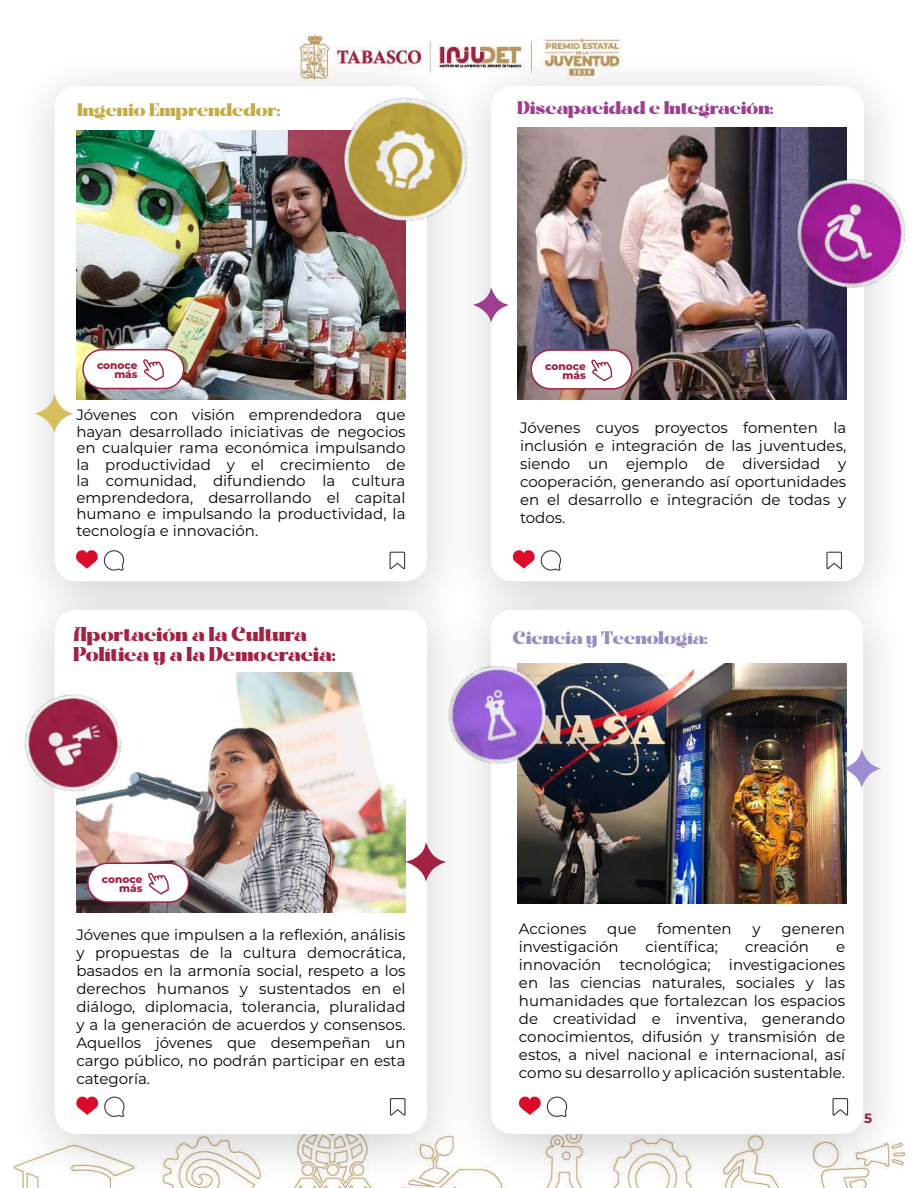
<style>
.page{position:relative;width:918px;height:1188px;background:#fff}
.page>*{position:absolute;margin:0;border:0;box-sizing:border-box;transform-origin:0 0}
.t1{font:700 16.5px/19.8px "Cift";color:#a22245}
.t2{font:15px/18px "Montserrat";color:#000;text-align:justify}
.t3{font:700 15px "Cift";color:#9d3e90}
.t4{font:700 15px "Cift";color:#c5ab42}
.t5{font:700 15px "Cift";color:#9a8bc1}
.t6{font:700 13.5px "Montserrat";color:#a12242}
.t7{font:800 10.5px/9px "Montserrat";color:#a12242;text-align:right}
</style>
<div class="page">
<div style="left:8px;top:47px;width:467px;height:590px;background:#000;opacity:.19"></div>
<div style="left:55px;top:86px;width:372px;height:495px;background:#fff;border-radius:21px"></div>
<img style="left:76px;top:130px;width:330px;height:269px">
<svg style="left:34px;top:394px;width:39px;height:40px"></svg>
<img style="left:332px;top:86px;width:112px;height:148px">
<svg style="left:76px;top:550px;width:48px;height:21px"></svg>
<div style="left:390px;top:552px;width:15px;height:17px;border:1px solid #3d3c3b"></div>
<div style="left:83px;top:350px;width:101px;height:39px;background:#fff;border-radius:19px"></div>
<div style="left:82px;top:349px;width:102px;height:40px;border:2px solid #a12242;border-radius:19px"></div>
<svg style="left:143px;top:359px;width:21px;height:22px"></svg>
<div style="left:444px;top:47px;width:468px;height:590px;background:#000;opacity:.19"></div>
<div style="left:491px;top:86px;width:373px;height:495px;background:#fff;border-radius:21px"></div>
<svg style="left:473px;top:287px;width:36px;height:36px"></svg>
<img style="left:517px;top:128px;width:329px;height:271px">
<img style="left:785px;top:167px;width:127px;height:134px">
<svg style="left:512px;top:550px;width:49px;height:21px"></svg>
<div style="left:826px;top:552px;width:16px;height:17px;border:1px solid #3d3c3b"></div>
<div style="left:531px;top:350px;width:101px;height:39px;background:#fff;border-radius:19px"></div>
<div style="left:530px;top:349px;width:103px;height:41px;border:2px solid #a12242;border-radius:19px"></div>
<svg style="left:591px;top:359px;width:21px;height:22px"></svg>
<div style="left:8px;top:571px;width:467px;height:617px;background:#000;opacity:.19"></div>
<div style="left:55px;top:610px;width:372px;height:524px;background:#fff;border-radius:21px"></div>
<div style="left:444px;top:571px;width:467px;height:617px;background:#000;opacity:.19"></div>
<div style="left:491px;top:610px;width:372px;height:524px;background:#fff;border-radius:21px"></div>
<img style="left:76px;top:673px;width:330px;height:240px">
<img style="left:17px;top:686px;width:113px;height:114px">
<div style="left:88px;top:863px;width:101px;height:39px;background:#fff;border-radius:19px"></div>
<div style="left:87px;top:863px;width:102px;height:40px;border:2px solid #a12242;border-radius:19px"></div>
<svg style="left:148px;top:872px;width:21px;height:23px"></svg>
<svg style="left:405px;top:842px;width:41px;height:40px"></svg>
<svg style="left:847px;top:748px;width:34px;height:40px"></svg>
<img style="left:517px;top:663px;width:330px;height:240px">
<img style="left:439px;top:656px;width:118px;height:118px">
<svg style="left:519px;top:1096px;width:48px;height:21px"></svg>
<div style="left:833px;top:1098px;width:15px;height:18px;border:1px solid #3d3c3b"></div>
<svg style="left:76px;top:1096px;width:48px;height:21px"></svg>
<div style="left:390px;top:1098px;width:16px;height:18px;border:1px solid #3d3c3b"></div>
<p class="t4" style="left:77px;top:99px;width:205px">Ingenio Emprendedor:</p>
<p class="t7" style="left:97px;top:361px;width:42px">conoce más</p>
<p class="t2" style="left:76px;top:406px;width:331px;line-height:16.5px">Jóvenes con visión emprendedora que hayan desarrollado iniciativas de negocios en cualquier rama económica impulsando la productividad y el crecimiento de la comunidad, difundiendo la cultura emprendedora, desarrollando el capital humano e impulsando la productividad, la tecnología e innovación.</p>
<p class="t1" style="left:74px;top:625px;width:264px">Aportación a la Cultura<br>Política y a la Democracia:</p>
<p class="t7" style="left:102px;top:874px;width:42px">conoce más</p>
<p class="t2" style="left:76px;top:925px;width:331px">Jóvenes que impulsen a la reflexión, análisis y propuestas de la cultura democrática, basados en la armonía social, respeto a los derechos humanos y sustentados en el diálogo, diplomacia, tolerancia, pluralidad y a la generación de acuerdos y consensos.<br>Aquellos jóvenes que desempeñan un cargo público, no podrán participar en esta categoría.</p>
<p class="t3" style="left:517px;top:97px;width:258px">Discapacidad e Integración:</p>
<p class="t7" style="left:545px;top:361px;width:42px">conoce más</p>
<p class="t2" style="left:520px;top:418px;width:328px">Jóvenes cuyos proyectos fomenten la inclusión e integración de las juventudes, siendo un ejemplo de diversidad y cooperación, generando así oportunidades en el desarrollo e integración de todas y todos.</p>
<p class="t5" style="left:513px;top:627px;width:197px">Ciencia y Tecnología:</p>
<p class="t2" style="left:519px;top:919px;width:69px">Acciones</p>
<p class="t2" style="left:607px;top:919px;width:31px">que</p>
<p class="t2" style="left:657px;top:919px;width:76px">fomenten</p>
<p class="t2" style="left:753px;top:919px;width:10px">y</p>
<p class="t2" style="left:781px;top:919px;width:65px">generen</p>
<p class="t2" style="left:519px;top:937px;width:101px">investigación</p>
<p class="t2" style="left:646px;top:937px;width:74px">científica;</p>
<p class="t2" style="left:745px;top:937px;width:66px">creación</p>
<p class="t2" style="left:519px;top:937px;width:328px;text-indent:317px">e innovación tecnológica; investigaciones en las ciencias naturales, sociales y las humanidades que fortalezcan los espacios de creatividad e inventiva, generando conocimientos, difusión y transmisión de estos, a nivel nacional e internacional, así como su desarrollo y aplicación sustentable.</p>
<p class="t6" style="left:864px;top:1108px;width:10px">5</p>
</div>
